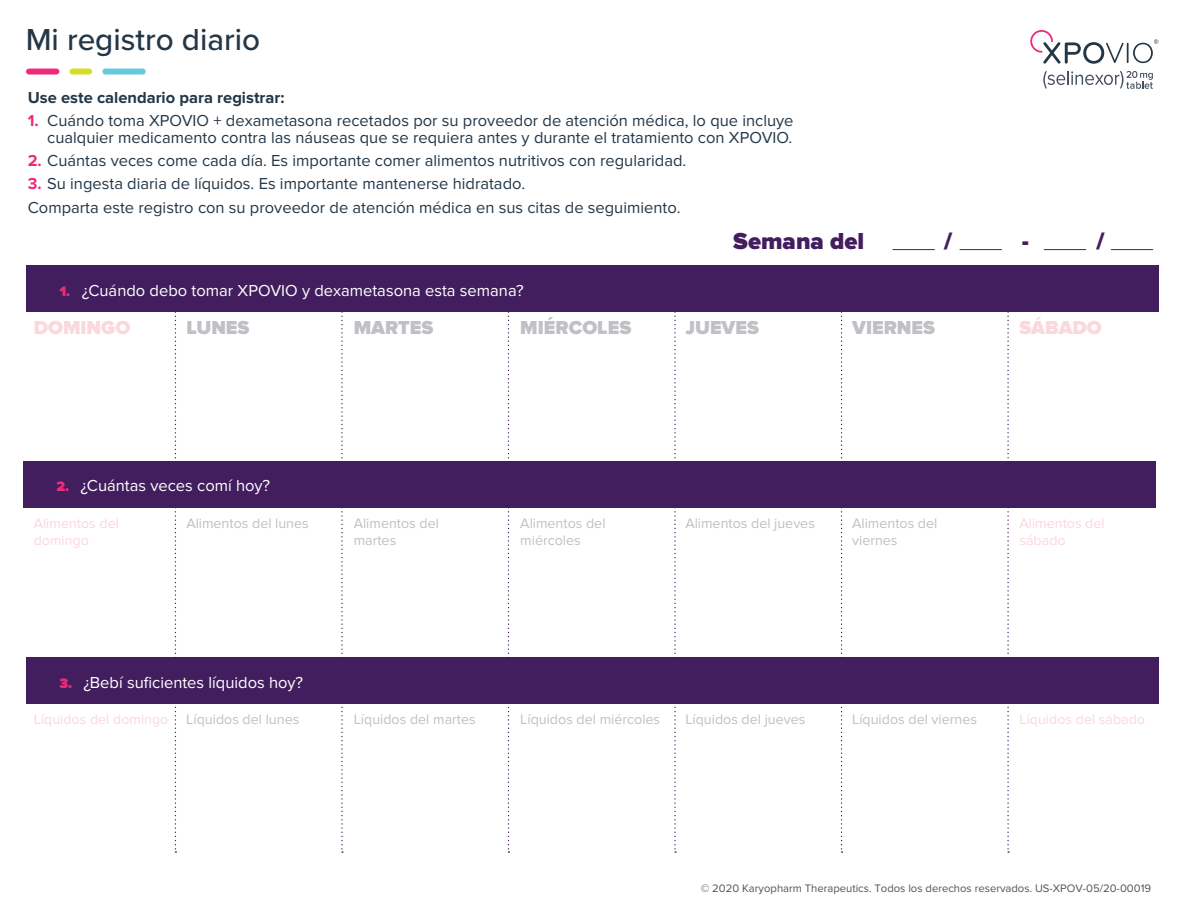
<style>
.page{position:relative;width:1188px;height:918px;background:#fff}
.page>*{position:absolute;margin:0;border:0;box-sizing:border-box;transform-origin:0 0}
.t1{font:500 31.5px "Proxima Nova";color:#243747}
.t2{font:900 24px "Proxima Nova";color:#421e5f}
.t3{font:900 19.5px "Proxima Nova";color:#c0c0c6}
.t4{font:900 19.5px "Proxima Nova";color:#fbd7de}
.t5{font:16.5px/16.5px "Proxima Nova";color:#243747;text-align:right}
.t6{font:16.5px "Proxima Nova";color:#fff}
.t7{font:700 16.5px "Proxima Nova";color:#243747}
.t8{font:14.25px/17.1px "Proxima Nova";color:#c0c0c6}
.t9{font:14.25px/17.1px "Proxima Nova";color:#fbd7de}
.t10{font:11.25px "Proxima Nova";color:#4d555b}
.s1{font-weight:700;color:#ee2b7b}
.s2{font-weight:900;font-size:14.25px;color:#ee2b7b}
</style>
<div class="page">
<svg style="left:1043px;top:71px;width:110px;height:18px"></svg>
<hr style="left:1127px;top:43px;width:2px;height:20px;background:#243747">
<svg style="left:1030px;top:30px;width:94px;height:34px"></svg>
<svg style="left:1133px;top:39px;width:25px;height:24px"></svg>
<div style="left:29px;top:69px;width:27px;height:6px;background:#ee2b7b"></div>
<div style="left:73px;top:69px;width:16px;height:6px;background:#d6de24"></div>
<div style="left:105px;top:69px;width:38px;height:6px;background:#65cadb"></div>
<hr style="left:893px;top:249px;width:42px;height:1px;background:#243747">
<hr style="left:1044px;top:249px;width:42px;height:1px;background:#243747">
<hr style="left:960px;top:249px;width:42px;height:1px;background:#243747">
<hr style="left:1111px;top:249px;width:42px;height:1px;background:#243747">
<svg style="left:175px;top:312px;width:1px;height:541px"></svg>
<svg style="left:341px;top:312px;width:2px;height:541px"></svg>
<svg style="left:508px;top:312px;width:1px;height:541px"></svg>
<svg style="left:674px;top:312px;width:2px;height:541px"></svg>
<svg style="left:841px;top:312px;width:2px;height:541px"></svg>
<svg style="left:1007px;top:312px;width:2px;height:541px"></svg>
<div style="left:23px;top:462px;width:1132px;height:46px;background:#421e5f"></div>
<div style="left:26px;top:266px;width:1132px;height:46px;background:#421e5f"></div>
<div style="left:26px;top:658px;width:1132px;height:46px;background:#421e5f"></div>
<h1 class="t1" style="left:26px;top:16px;width:236px">Mi registro diario</h1>
<p class="t7" style="left:28px;top:90px;width:258px">Use este calendario para registrar:</p>
<p class="t5" style="left:28px;top:113px;width:767px"><span class="s1">1.</span> Cuándo toma XPOVIO + dexametasona recetados por su proveedor de atención médica, lo que incluye cualquier medicamento contra las náuseas que se requiera antes y durante el tratamiento con XPOVIO.</p>
<p class="t5" style="left:28px;top:153px;width:660px"><span class="s1">2.</span> Cuántas veces come cada día. Es importante comer alimentos nutritivos con regularidad.</p>
<p class="t5" style="left:28px;top:173px;width:654px;line-height:23.2px;text-align:left"><span class="s1">3.</span> Su ingesta diaria de líquidos. Es importante mantenerse hidratado.<br>Comparta este registro con su proveedor de atención médica en sus citas de seguimiento.</p>
<p class="t6" style="left:59px;top:281px;width:466px"><span class="s2">1.</span> ¿Cuándo debo tomar XPOVIO y dexametasona esta semana?</p>
<h2 class="t2" style="left:733px;top:230px;width:132px">Semana del</h2>
<h2 class="t2" style="left:944px;top:230px;width:10px">/</h2>
<h2 class="t2" style="left:1022px;top:230px;width:9px">-</h2>
<h2 class="t2" style="left:1096px;top:230px;width:10px">/</h2>
<p class="t4" style="left:34px;top:319px;width:98px">DOMINGO</p>
<p class="t3" style="left:186px;top:319px;width:65px">LUNES</p>
<p class="t3" style="left:354px;top:319px;width:81px">MARTES</p>
<p class="t3" style="left:520px;top:319px;width:112px">MIÉRCOLES</p>
<p class="t3" style="left:685px;top:319px;width:75px">JUEVES</p>
<p class="t3" style="left:852px;top:319px;width:84px">VIERNES</p>
<p class="t4" style="left:1020px;top:319px;width:84px">SÁBADO</p>
<p class="t6" style="left:56px;top:476px;width:215px"><span class="s2">2.</span> ¿Cuántas veces comí hoy?</p>
<p class="t9" style="left:34px;top:515px;width:87px">Alimentos del domingo</p>
<p class="t8" style="left:186px;top:515px;width:124px">Alimentos del lunes</p>
<p class="t8" style="left:685px;top:515px;width:131px">Alimentos del jueves</p>
<p class="t8" style="left:852px;top:515px;width:87px">Alimentos del viernes</p>
<p class="t8" style="left:354px;top:515px;width:87px">Alimentos del martes</p>
<p class="t8" style="left:520px;top:515px;width:87px">Alimentos del miércoles</p>
<p class="t9" style="left:1020px;top:515px;width:87px">Alimentos del sábado</p>
<p class="t6" style="left:59px;top:673px;width:245px"><span class="s2">3.</span> ¿Bebí suficientes líquidos hoy?</p>
<p class="t9" style="left:34px;top:711px;width:136px">Líquidos del domingo</p>
<p class="t8" style="left:186px;top:711px;width:114px">Líquidos del lunes</p>
<p class="t8" style="left:354px;top:711px;width:123px">Líquidos del martes</p>
<p class="t8" style="left:520px;top:711px;width:141px">Líquidos del miércoles</p>
<p class="t8" style="left:685px;top:711px;width:122px">Líquidos del jueves</p>
<p class="t8" style="left:852px;top:711px;width:126px">Líquidos del viernes</p>
<p class="t9" style="left:1019px;top:711px;width:127px">Líquidos del sábado</p>
<p class="t10" style="left:701px;top:881px;width:452px">© 2020 Karyopharm Therapeutics. Todos los derechos reservados. US-XPOV-05/20-00019</p>
</div>
